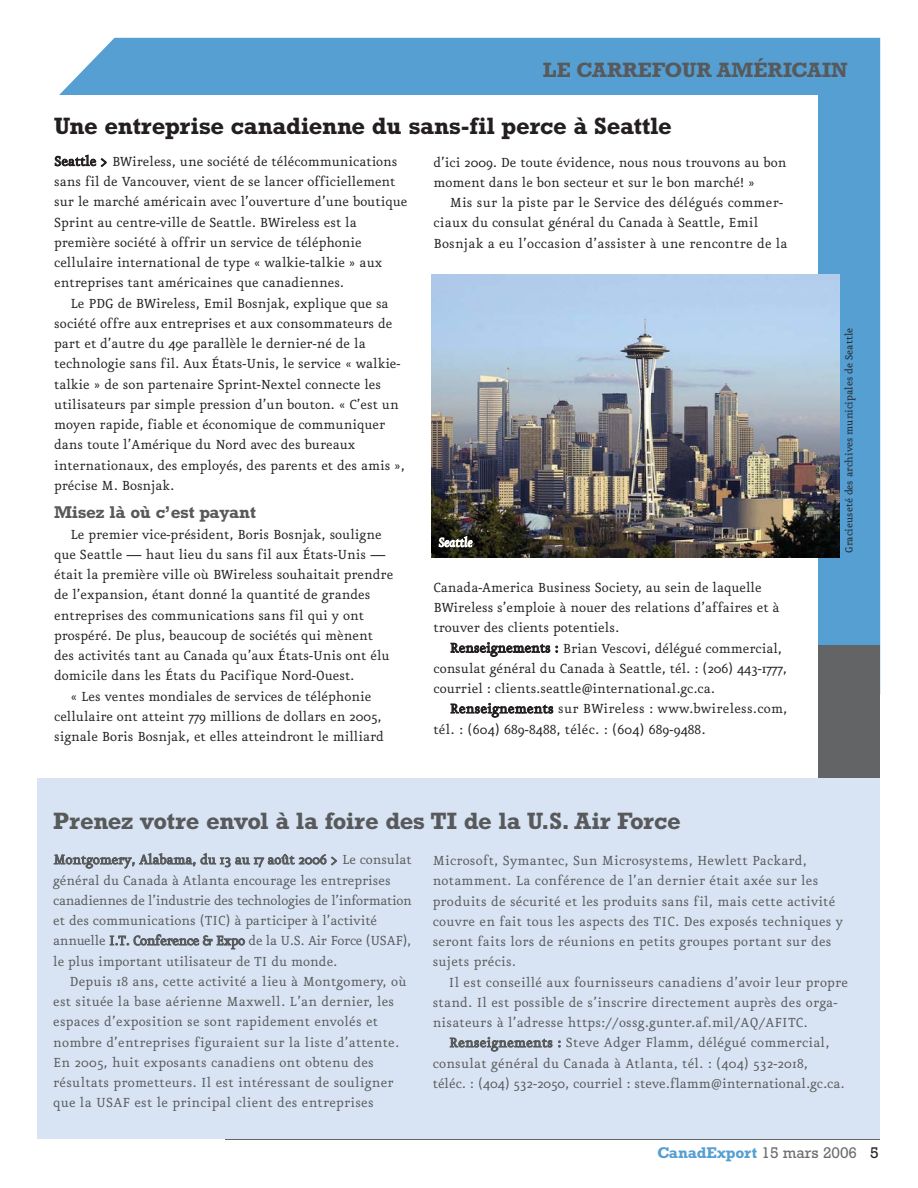
<style>
.page{position:relative;width:918px;height:1188px;background:#fff}
.page>*{position:absolute;margin:0;border:0;box-sizing:border-box;transform-origin:0 0}
.t1{font:700 24px "Rockwell";letter-spacing:-.015em;color:#231f20}
.t2{font:700 24px "Rockwell";letter-spacing:-.02em;color:#58595b}
.t3{font:700 21px "Rockwell";color:#58595b}
.t4{font:700 17.25px "Rockwell";letter-spacing:-.015em;color:#58595b}
.t5{font:15.75px/20.2px "Eureka";color:#231f20}
.t6{font:15.75px/20.2px "Eureka";letter-spacing:.015em;color:#58595b}
.t7{font:15.75px/20.2px "Eureka";letter-spacing:-.005em;color:#58595b}
.t8{font:700 15.75px "Rockwell";letter-spacing:-.005em;color:#559fd3}
.t9{font:italic 15px "Eureka";letter-spacing:-.005em;color:#fff}
.t10{font:12px "Eureka";color:#231f20}
.s1{font-weight:400;color:#6c6e70}
.s2{font-weight:400;color:#231f20}
</style>
<div class="page">
<div style="left:59px;top:38px;width:821px;height:607px;background:#559fd3"></div>
<div style="left:30px;top:95px;width:788px;height:1044px;background:#fff"></div>
<div style="left:38px;top:778px;width:842px;height:361px;background:#d8e4f3"></div>
<img style="left:431px;top:274px;width:409px;height:284px">
<h2 class="t3" style="left:543px;top:63px;width:306px">LE CARREFOUR AMÉRICAIN</h2>
<h1 class="t1" style="left:54px;top:117px;width:619px">Une entreprise canadienne du sans-fil perce à Seattle</h1>
<p class="t5" style="left:54px;top:153px;width:355px">Seattle &gt; BWireless, une société de télécommunications sans fil de Vancouver, vient de se lancer officiellement sur le marché américain avec l’ouverture d’une boutique Sprint au centre-ville de Seattle. BWireless est la première société à offrir un service de téléphonie cellulaire international de type « walkie-talkie » aux entreprises tant américaines que canadiennes.</p>
<p class="t5" style="left:54px;top:295px;width:352px;text-indent:16px">Le PDG de BWireless, Emil Bosnjak, explique que sa société offre aux entreprises et aux consommateurs de part et d’autre du 49e parallèle le dernier-né de la technologie sans fil. Aux États-Unis, le service « walkie&shy;talkie » de son partenaire Sprint-Nextel connecte les utilisateurs par simple pression d’un bouton. « C’est un moyen rapide, fiable et économique de communiquer dans toute l’Amérique du Nord avec des bureaux internationaux, des employés, des parents et des amis », précise M. Bosnjak.</p>
<p class="t4" style="left:54px;top:507px;width:203px">Misez là où c’est payant</p>
<p class="t5" style="left:54px;top:526px;width:341px;text-indent:16px">Le premier vice-président, Boris Bosnjak, souligne que Seattle — haut lieu du sans fil aux États-Unis — était la première ville où BWireless souhaitait prendre de l’expansion, étant donné la quantité de grandes entreprises des communications sans fil qui y ont prospéré. De plus, beaucoup de sociétés qui mènent des activités tant au Canada qu’aux États-Unis ont élu domicile dans les États du Pacifique Nord-Ouest.</p>
<p class="t5" style="left:54px;top:688px;width:331px;text-align:center">« Les ventes mondiales de services de téléphonie cellulaire ont atteint 779 millions de dollars en 2005, signale Boris Bosnjak, et elles atteindront le milliard</p>
<p class="t5" style="left:434px;top:154px;width:354px">d’ici 2009. De toute évidence, nous nous trouvons au bon moment dans le bon secteur et sur le bon marché! »</p>
<p class="t5" style="left:433px;top:194px;width:356px;text-indent:16px">Mis sur la piste par le Service des délégués commer&shy;ciaux du consulat général du Canada à Seattle, Emil<br>Bosnjak a eu l’occasion d’assister à une rencontre de la</p>
<p class="t9" style="left:439px;top:537px;width:35px">Seattle</p>
<p class="t5" style="left:433px;top:579px;width:348px">Canada-America Business Society, au sein de laquelle<br>BWireless s’emploie à nouer des relations d’affaires et à trouver des clients potentiels.</p>
<p class="t5" style="left:434px;top:640px;width:355px;text-indent:16px">Renseignements : Brian Vescovi, délégué commercial, consulat général du Canada à Seattle, tél. : (206) 443-1777, courriel : clients.seattle@international.gc.ca.</p>
<p class="t5" style="left:434px;top:700px;width:355px;text-indent:16px">Renseignements sur BWireless : www.bwireless.com, tél. : (604) 689-8488, téléc. : (604) 689-9488.</p>
<h1 class="t2" style="left:53px;top:813px;width:629px">Prenez votre envol à la foire des TI de la U.S. Air Force</h1>
<p class="t10" style="left:845px;top:553px;width:226px;rotate:-90deg">Gracieuseté des archives municipales de Seattle</p>
<p class="t7" style="left:53px;top:851px;width:360px">Montgomery, Alabama, du 13 au 17 août 2006 &gt; Le consulat général du Canada à Atlanta encourage les entreprises canadiennes de l’industrie des technologies de l’information et des communications (TIC) à participer à l’activité annuelle I.T. Conference &amp; Expo de la U.S. Air Force (USAF), le plus important utilisateur de TI du monde.</p>
<p class="t6" style="left:53px;top:973px;width:355px;text-indent:16px">Depuis 18 ans, cette activité a lieu à Montgomery, où est située la base aérienne Maxwell. L’an dernier, les espaces d’exposition se sont rapidement envolés et nombre d’entreprises figuraient sur la liste d’attente.<br>En 2005, huit exposants canadiens ont obtenu des résultats prometteurs. Il est intéressant de souligner que la USAF est le principal client des entreprises</p>
<p class="t6" style="left:433px;top:852px;width:412px">Microsoft, Symantec, Sun Microsystems, Hewlett Packard, notamment. La conférence de l’an dernier était axée sur les produits de sécurité et les produits sans fil, mais cette activité couvre en fait tous les aspects des TIC. Des exposés techniques y seront faits lors de réunions en petits groupes portant sur des sujets précis.</p>
<p class="t6" style="left:433px;top:974px;width:417px;text-indent:16px">Il est conseillé aux fournisseurs canadiens d’avoir leur propre stand. Il est possible de s’inscrire directement auprès des orga&shy;nisateurs à l’adresse https://ossg.gunter.af.mil/AQ/AFITC.</p>
<p class="t6" style="left:433px;top:1034px;width:413px;text-indent:16px">Renseignements : Steve Adger Flamm, délégué commercial, consulat général du Canada à Atlanta, tél. : (404) 532-2018, téléc. : (404) 532-2050, courriel : steve.flamm@international.gc.ca.</p>
<p class="t8" style="left:657px;top:1147px;width:223px">CanadExport <span class="s1">15 mars 2006</span> <span class="s2">5</span></p>
</div>
